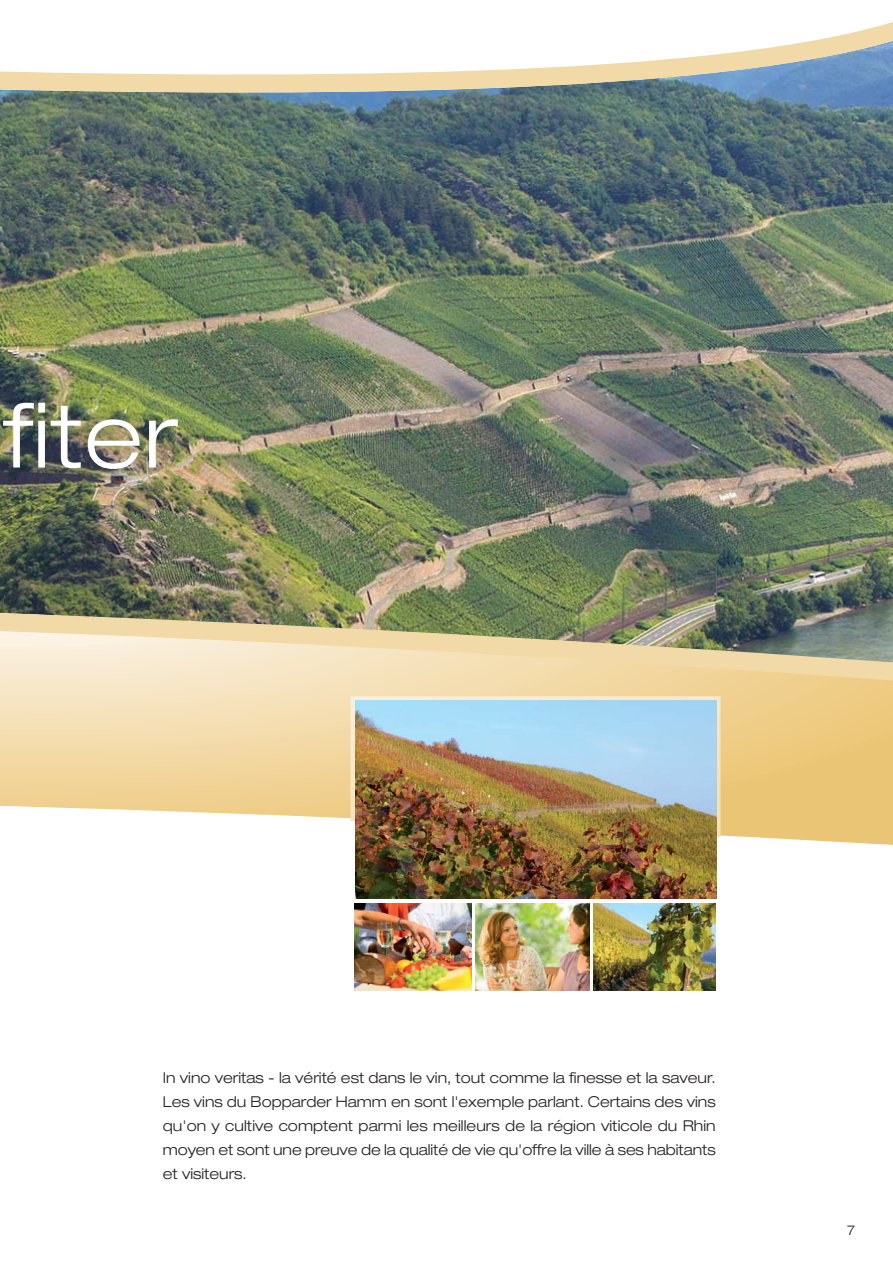
<style>
.page{position:relative;width:893px;height:1263px;background:#fff}
.page>*{position:absolute;margin:0;border:0;box-sizing:border-box;transform-origin:0 0}
.t1{font:300 expanded 90px "Helvetica Neue";letter-spacing:.015em;color:#fff}
.t2{font:300 expanded 15px/24px "Helvetica Neue";letter-spacing:-.005em;color:#231f20;text-align:justify}
.t3{font:300 expanded 13.5px "Helvetica Neue";color:#231f20}
</style>
<div class="page">
<svg style="left:43px;top:807px;width:849px;height:157px"></svg>
<img style="left:1px;top:22px;width:891px;height:785px">
<img style="left:350px;top:696px;width:370px;height:125px">
<svg style="left:350px;top:821px;width:370px;height:82px"></svg>
<img style="left:355px;top:701px;width:361px;height:197px">
<img style="left:355px;top:903px;width:116px;height:88px">
<img style="left:475px;top:903px;width:115px;height:88px">
<img style="left:593px;top:903px;width:123px;height:88px">
<h1 class="t1" style="left:4px;top:403px;width:175px">fiter</h1>
<p class="t2" style="left:163px;top:1067px;width:554px">In vino veritas - la vérité est dans le vin, tout comme la finesse et la saveur.<br>Les vins du Bopparder Hamm en sont l'exemple parlant. Certains des vins qu'on y cultive comptent parmi les meilleurs de la région viticole du Rhin moyen et sont une preuve de la qualité de vie qu'offre la ville à ses habitants et visiteurs.</p>
<p class="t3" style="left:847px;top:1225px;width:10px">7</p>
</div>
